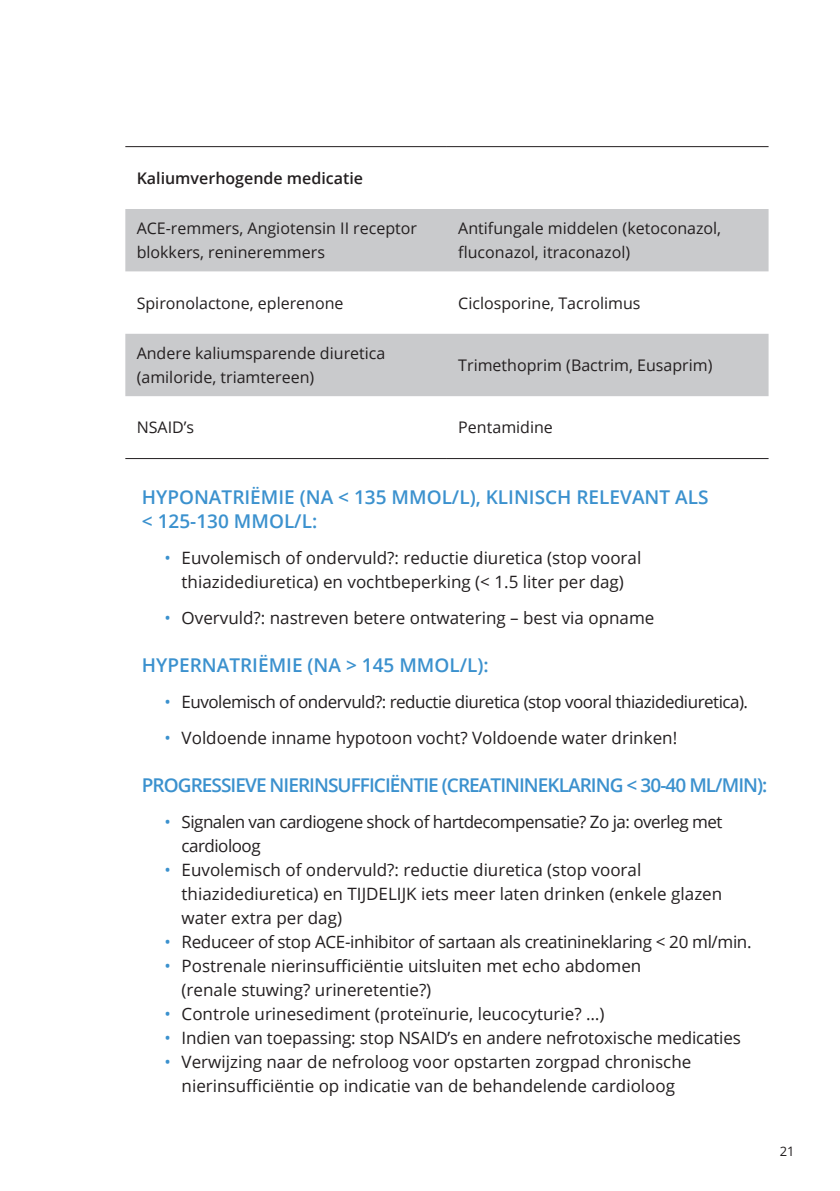
<style>
.page{position:relative;width:840px;height:1191px;background:#fff}
.page>*{position:absolute;margin:0;border:0;box-sizing:border-box;transform-origin:0 0}
.t1{font:600 19px/24px "Open Sans";color:#3b91ce}
.t2{font:600 19px "Open Sans";letter-spacing:-.05em;color:#3b91ce}
.t3{font:17px/24px "Open Sans";color:#231f20;text-align:center}
.t4{font:17px/24px "Open Sans";letter-spacing:-.03em;color:#231f20}
.t5{font:17px "Open Sans";letter-spacing:-.02em;color:#231f20}
.t6{font:16px/24px "Open Sans";color:#231f20}
.t7{font:600 16px "Open Sans";color:#231f20}
.t8{font:13px "Open Sans";color:#231f20}
.s1{color:#3b91ce}
</style>
<div class="page">
<div style="left:125px;top:209px;width:643px;height:62px;background:#c9cacc"></div>
<div style="left:125px;top:334px;width:643px;height:62px;background:#c9cacc"></div>
<hr style="left:125px;top:146px;width:321px;height:1px;background:#231f20">
<hr style="left:446px;top:146px;width:322px;height:1px;background:#231f20">
<hr style="left:125px;top:458px;width:321px;height:1px;background:#231f20">
<hr style="left:446px;top:458px;width:322px;height:1px;background:#231f20">
<p class="t7" style="left:137px;top:167px;width:228px">Kaliumverhogende medicatie</p>
<p class="t6" style="left:137px;top:216px;width:282px">ACE-remmers, Angiotensin II receptor blokkers, renineremmers</p>
<p class="t6" style="left:458px;top:216px;width:264px">Antifungale middelen (ketoconazol, fluconazol, itraconazol)</p>
<p class="t6" style="left:137px;top:290px;width:208px">Spironolactone, eplerenone</p>
<p class="t6" style="left:458px;top:290px;width:184px">Ciclosporine, Tacrolimus</p>
<p class="t6" style="left:137px;top:341px;width:250px">Andere kaliumsparende diuretica (amiloride, triamtereen)</p>
<p class="t6" style="left:458px;top:353px;width:255px">Trimethoprim (Bactrim, Eusaprim)</p>
<p class="t6" style="left:137px;top:415px;width:59px">NSAID’s</p>
<p class="t6" style="left:458px;top:415px;width:96px">Pentamidine</p>
<p class="t1" style="left:142px;top:485px;width:568px">HYPONATRIËMIE (NA &lt; 135 MMOL/L), KLINISCH RELEVANT ALS &lt; 125-130 MMOL/L:</p>
<p class="t3" style="left:164px;top:545px;width:478px"><span class="s1">•</span> Euvolemisch of ondervuld?: reductie diuretica (stop vooral thiazidediuretica) en vochtbeperking (&lt; 1.5 liter per dag)</p>
<p class="t3" style="left:164px;top:605px;width:491px"><span class="s1">•</span> Overvuld?: nastreven betere ontwatering – best via opname</p>
<p class="t1" style="left:142px;top:653px;width:348px">HYPERNATRIËMIE (NA &gt; 145 MMOL/L):</p>
<p class="t4" style="left:164px;top:689px;width:584px"><span class="s1">•</span> Euvolemisch of ondervuld?: reductie diuretica (stop vooral thiazidediuretica).</p>
<p class="t3" style="left:164px;top:725px;width:514px"><span class="s1">•</span> Voldoende inname hypotoon vocht? Voldoende water drinken!</p>
<p class="t2" style="left:142px;top:772px;width:626px">PROGRESSIEVE NIERINSUFFICIËNTIE (CREATININEKLARING &lt; 30-40 ML/MIN):</p>
<p class="t4" style="left:181px;top:809px;width:542px;text-indent:-17px"><span class="s1">•</span> Signalen van cardiogene shock of hartdecompensatie? Zo ja: overleg met cardioloog</p>
<p class="t3" style="left:181px;top:857px;width:542px;text-align:left;text-indent:-17px"><span class="s1">•</span> Euvolemisch of ondervuld?: reductie diuretica (stop vooral thiazidediuretica) en TIJDELIJK iets meer laten drinken (enkele glazen water extra per dag)</p>
<p class="t5" style="left:164px;top:930px;width:588px"><span class="s1">•</span> Reduceer of stop ACE-inhibitor of sartaan als creatinineklaring &lt; 20 ml/min.</p>
<p class="t3" style="left:181px;top:953px;width:461px;text-align:left;text-indent:-17px"><span class="s1">•</span> Postrenale nierinsufficiëntie uitsluiten met echo abdomen (renale stuwing? urineretentie?)</p>
<p class="t3" style="left:164px;top:1001px;width:441px"><span class="s1">•</span> Controle urinesediment (proteïnurie, leucocyturie? …)</p>
<p class="t3" style="left:164px;top:1025px;width:577px"><span class="s1">•</span> Indien van toepassing: stop NSAID’s en andere nefrotoxische medicaties</p>
<p class="t3" style="left:164px;top:1049px;width:528px"><span class="s1">•</span> Verwijzing naar de nefroloog voor opstarten zorgpad chronische nierinsufficiëntie op indicatie van de behandelende cardioloog</p>
<p class="t8" style="left:779px;top:1142px;width:16px">21</p>
</div>
